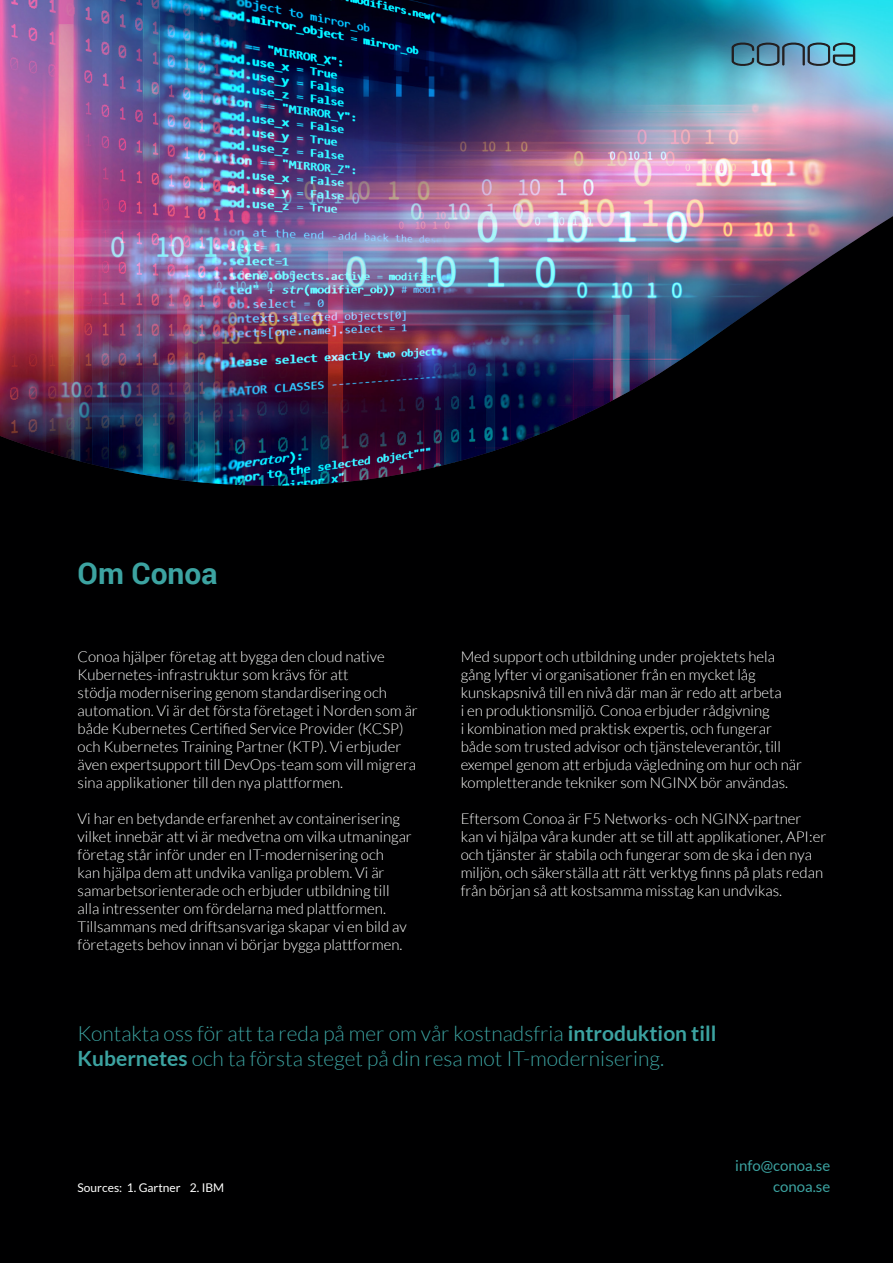
<style>
.page{position:relative;width:893px;height:1263px;background:#000001}
.page>*{position:absolute;margin:0;border:0;box-sizing:border-box;transform-origin:0 0}
.t1{font:700 30px "Roboto";color:#3ca3a1}
.t2{font:300 21px/25.2px "Lato";color:#3ca3a1}
.t3{font:300 15px/18px "Lato";color:#fff}
.t4{font:15px "Lato";color:#3ca3a1}
.t5{font:12px "Lato";color:#fff}
.s1{font-weight:700}
</style>
<div class="page">
<img style="left:0;top:0;width:893px;height:486px">
<svg style="left:732px;top:41px;width:123px;height:26px;background:#568ca2"></svg>
<p class="t1" style="left:78px;top:552px;width:141px">Om Conoa</p>
<p class="t3" style="left:78px;top:647px;width:342px">Conoa hjälper företag att bygga den cloud native Kubernetes-infrastruktur som krävs för att<br>stödja modernisering genom standardisering och automation. Vi är det första företaget i Norden som är både Kubernetes Certified Service Provider (KCSP) och Kubernetes Training Partner (KTP). Vi erbjuder även expertsupport till DevOps-team som vill migrera sina applikationer till den nya plattformen.</p>
<p class="t3" style="left:78px;top:809px;width:336px">Vi har en betydande erfarenhet av containerisering vilket innebär att vi är medvetna om vilka utmaningar företag står inför under en IT-modernisering och<br>kan hjälpa dem att undvika vanliga problem. Vi är samarbetsorienterade och erbjuder utbildning till alla intressenter om fördelarna med plattformen.<br>Tillsammans med driftsansvariga skapar vi en bild av företagets behov innan vi börjar bygga plattformen.</p>
<p class="t3" style="left:461px;top:647px;width:343px">Med support och utbildning under projektets hela gång lyfter vi organisationer från en mycket låg kunskapsnivå till en nivå där man är redo att arbeta<br>i en produktionsmiljö. Conoa erbjuder rådgivning<br>i kombination med praktisk expertis, och fungerar både som trusted advisor och tjänsteleverantör, till exempel genom att erbjuda vägledning om hur och när kompletterande tekniker som NGINX bör användas.</p>
<p class="t3" style="left:461px;top:809px;width:367px">Eftersom Conoa är F5 Networks- och NGINX-partner kan vi hjälpa våra kunder att se till att applikationer, API:er och tjänster är stabila och fungerar som de ska i den nya miljön, och säkerställa att rätt verktyg finns på plats redan från början så att kostsamma misstag kan undvikas.</p>
<p class="t2" style="left:78px;top:1020px;width:640px">Kontakta oss för att ta reda på mer om vår kostnadsfria <span class="s1">introduktion till<br>Kubernetes</span> och ta första steget på din resa mot IT-modernisering.</p>
<p class="t5" style="left:78px;top:1181px;width:148px">Sources: 1. Gartner 2. IBM</p>
<p class="t4" style="left:735px;top:1157px;width:97px">info@conoa.se</p>
<p class="t4" style="left:773px;top:1179px;width:59px">conoa.se</p>
</div>
